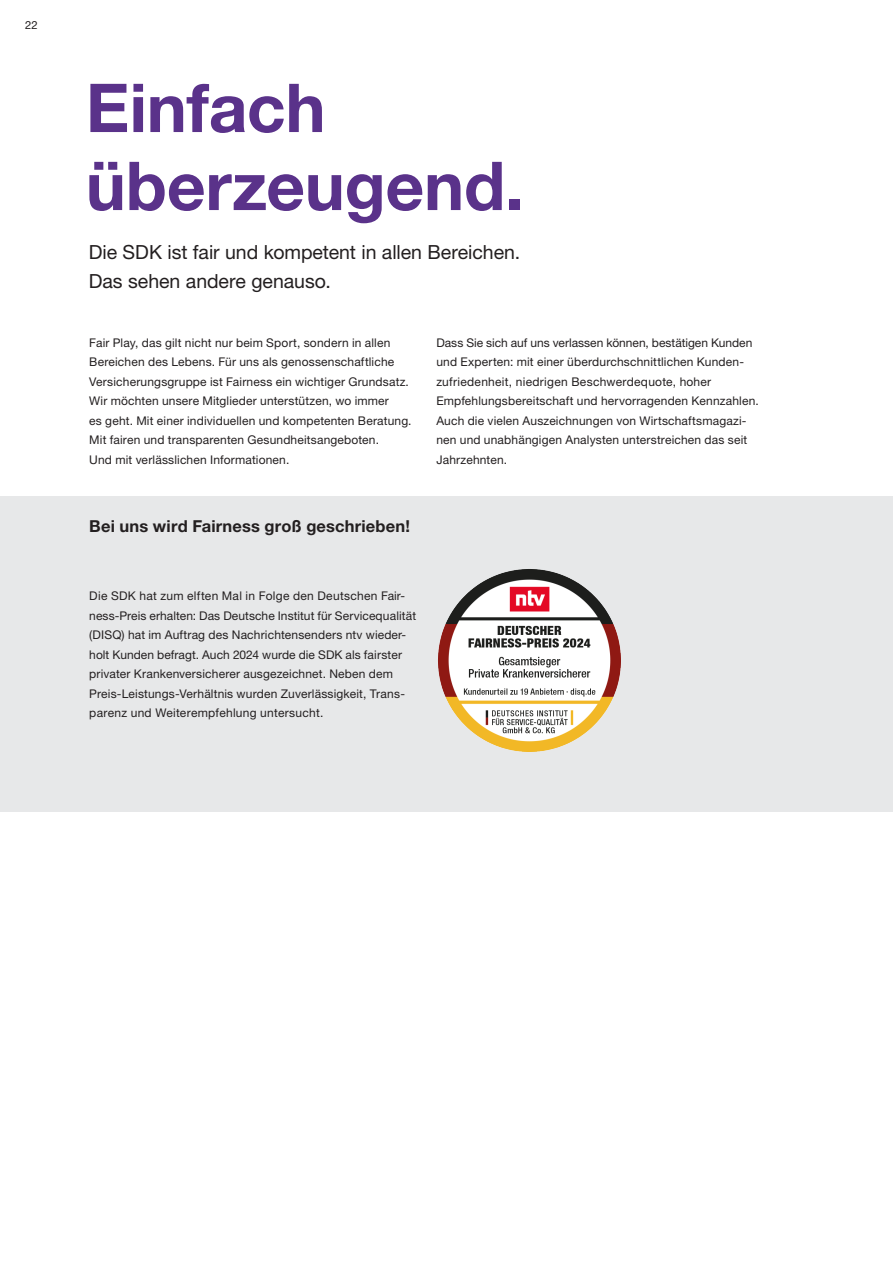
<style>
.page{position:relative;width:893px;height:1263px;background:#fff}
.page>*{position:absolute;margin:0;border:0;box-sizing:border-box;transform-origin:0 0}
.Headline_45_52pt{font:700 67.5px/78px "Helvetica Neue LT Std";letter-spacing:-.005em;color:#5a328a}
.Subline_13_19_5pt{font:19.5px/29.2px "Helvetica Neue LT Std";letter-spacing:-.005em;color:#231f20}
.Copytext-Headline_11_13pt_bold{font:700 16.5px "Helvetica Neue LT Std";letter-spacing:.01em;color:#231f20}
.Copytext_8_13pt{font:12px/19.5px "Helvetica Neue LT Std";letter-spacing:.015em;color:#231f20}
.t1{font:11.25px "Helvetica Neue LT Std";color:#231f20}
</style>
<div class="page">
<div style="left:0;top:496px;width:893px;height:316px;background:#e7e8e9"></div>
<img style="left:438px;top:569px;width:182px;height:182px">
<p class="t1" style="left:25px;top:19px;width:14px">22</p>
<p class="Headline_45_52pt" style="left:86px;top:67px;width:440px">Einfach überzeugend.</p>
<p class="Subline_13_19_5pt" style="left:89px;top:237px;width:433px">Die SDK ist fair und kompetent in allen Bereichen.<br>Das sehen andere genauso.</p>
<p class="Copytext_8_13pt" style="left:89px;top:332px;width:324px">Fair Play, das gilt nicht nur beim Sport, sondern in allen Bereichen des Lebens. Für uns als genossenschaftliche Versicherungsgruppe ist Fairness ein wichtiger Grundsatz.<br>Wir möchten unsere Mitglieder unterstützen, wo immer<br>es geht. Mit einer individuellen und kompetenten Beratung.<br>Mit fairen und transparenten Gesundheitsangeboten.<br>Und mit verlässlichen Informationen.</p>
<p class="Copytext-Headline_11_13pt_bold" style="left:89px;top:516px;width:322px">Bei uns wird Fairness groß geschrieben!</p>
<p class="Copytext_8_13pt" style="left:436px;top:332px;width:324px">Dass Sie sich auf uns verlassen können, bestätigen Kunden und Experten: mit einer überdurchschnittlichen Kunden&shy;zufriedenheit, niedrigen Beschwerdequote, hoher Empfehlungsbereitschaft und hervorragenden Kennzahlen.<br>Auch die vielen Auszeichnungen von Wirtschaftsmagazi&shy;nen und unabhängigen Analysten unterstreichen das seit Jahrzehnten.</p>
<p class="Copytext_8_13pt" style="left:89px;top:586px;width:328px">Die SDK hat zum elften Mal in Folge den Deutschen Fair&shy;ness-Preis erhalten: Das Deutsche Institut für Servicequalität (DISQ) hat im Auftrag des Nachrichtensenders ntv wieder&shy;holt Kunden befragt. Auch 2024 wurde die SDK als fairster privater Krankenversicherer ausgezeichnet. Neben dem Preis-Leistungs-Verhältnis wurden Zuverlässigkeit, Trans&shy;parenz und Weiterempfehlung untersucht.</p>
</div>
